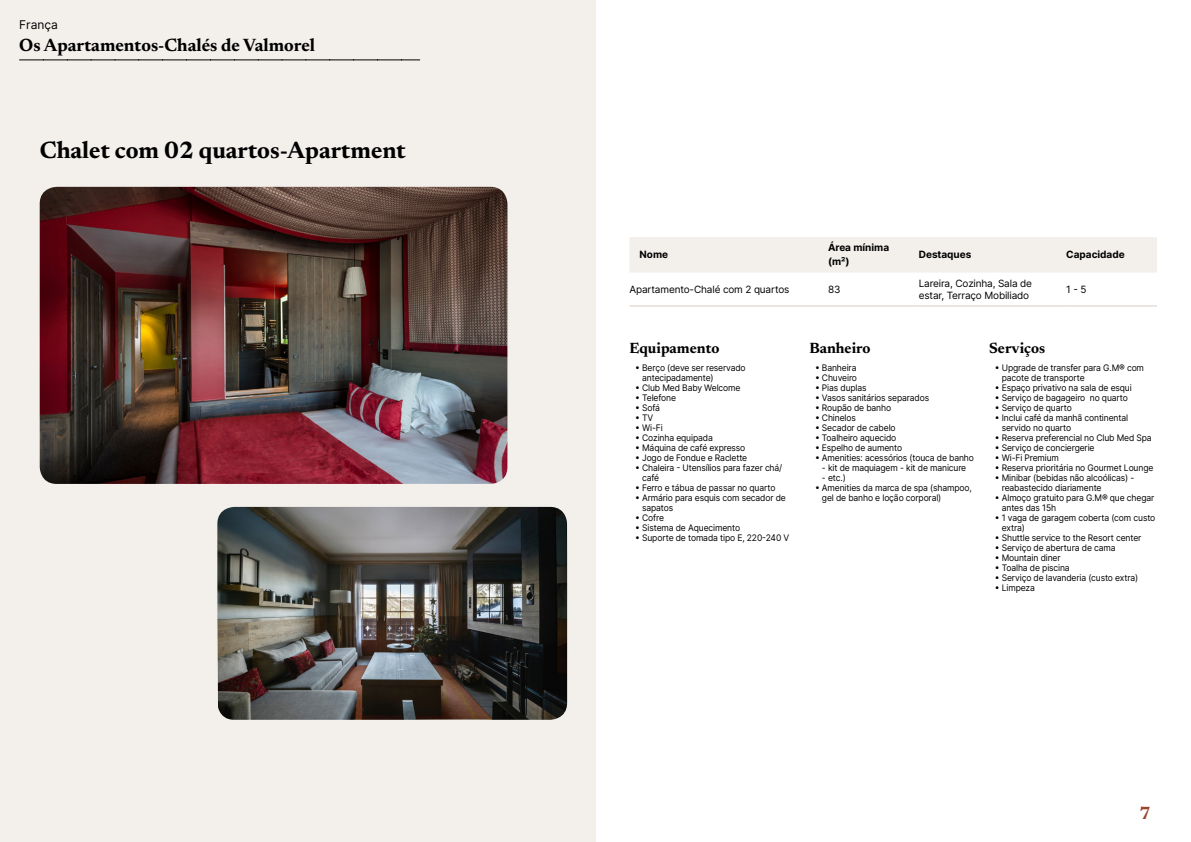
<style>
.page{position:relative;width:1191px;height:842px;background:#fff}
.page>*{position:absolute;margin:0;border:0;box-sizing:border-box;transform-origin:0 0}
.t1{font:700 24px "Newsreader 24 pt";color:#000}
.t2{font:700 18px "Newsreader 24 pt";color:#000}
.t3{font:700 18px "Newsreader 24 pt";color:#9d432c}
.t4{font:700 15px "Newsreader 24 pt";color:#000}
.t5{font:12px "Inter";color:#000}
.t6{font:10px/12px "Inter";letter-spacing:-.015em;color:#000}
.t7{font:700 10px/14px "Inter";color:#000}
.t8{font:9px/10px "Inter";letter-spacing:-.015em;color:#000;scale:.95 1}
</style>
<div class="page">
<div style="left:0;top:0;width:595px;height:842px;background:#f3f0ec"></div>
<img style="left:40px;top:187px;width:467px;height:297px">
<img style="left:217px;top:507px;width:350px;height:213px">
<svg style="left:20px;top:60px;width:400px;height:1px"></svg>
<div style="left:630px;top:237px;width:527px;height:36px;background:#f3f0ec"></div>
<hr style="left:629px;top:305px;width:199px;height:1px;background:#d7cdc1">
<hr style="left:828px;top:305px;width:90px;height:1px;background:#d7cdc1">
<hr style="left:918px;top:305px;width:148px;height:1px;background:#d7cdc1">
<hr style="left:1066px;top:305px;width:91px;height:1px;background:#d7cdc1">
<h3 class="t5" style="left:19px;top:15px;width:40px">França</h3>
<h2 class="t2" style="left:19px;top:32px;width:297px">Os Apartamentos-Chalés de Valmorel</h2>
<h1 class="t1" style="left:40px;top:133px;width:367px">Chalet com 02 quartos-Apartment</h1>
<p class="t7" style="left:639px;top:248px;width:30px">Nome</p>
<p class="t7" style="left:828px;top:241px;width:63px">Área mínima (m²)</p>
<p class="t7" style="left:918px;top:248px;width:54px">Destaques</p>
<p class="t7" style="left:1066px;top:248px;width:60px">Capacidade</p>
<p class="t6" style="left:629px;top:283px;width:161px">Apartamento-Chalé com 2 quartos</p>
<p class="t6" style="left:828px;top:283px;width:14px">83</p>
<p class="t6" style="left:918px;top:277px;width:115px">Lareira, Cozinha, Sala de estar, Terraço Mobiliado</p>
<p class="t6" style="left:1066px;top:283px;width:22px">1 - 5</p>
<h3 class="t4" style="left:629px;top:337px;width:91px">Equipamento</h3>
<p class="t8" style="left:642px;top:363px;width:111px;text-indent:-7px">• Berço (deve ser reservado antecipadamente)</p>
<p class="t8" style="left:635px;top:383px;width:112px">• Club Med Baby Welcome</p>
<p class="t8" style="left:635px;top:393px;width:44px">• Telefone</p>
<p class="t8" style="left:635px;top:403px;width:28px">• Sofá</p>
<p class="t8" style="left:635px;top:413px;width:21px">• TV</p>
<p class="t8" style="left:635px;top:423px;width:31px">• Wi-Fi</p>
<p class="t8" style="left:635px;top:433px;width:83px">• Cozinha equipada</p>
<p class="t8" style="left:635px;top:443px;width:117px">• Máquina de café expresso</p>
<p class="t8" style="left:635px;top:453px;width:119px">• Jogo de Fondue e Raclette</p>
<p class="t8" style="left:642px;top:463px;width:149px;text-indent:-7px">• Chaleira - Utensílios para fazer chá/ café</p>
<p class="t8" style="left:635px;top:483px;width:149px">• Ferro e tábua de passar no quarto</p>
<p class="t8" style="left:642px;top:493px;width:153px;text-indent:-7px">• Armário para esquis com secador de sapatos</p>
<p class="t8" style="left:635px;top:513px;width:32px">• Cofre</p>
<p class="t8" style="left:635px;top:523px;width:112px">• Sistema de Aquecimento</p>
<p class="t8" style="left:635px;top:533px;width:164px">• Suporte de tomada tipo E, 220-240 V</p>
<h3 class="t4" style="left:809px;top:337px;width:63px">Banheiro</h3>
<p class="t8" style="left:815px;top:363px;width:45px">• Banheira</p>
<p class="t8" style="left:815px;top:373px;width:46px">• Chuveiro</p>
<p class="t8" style="left:815px;top:383px;width:56px">• Pias duplas</p>
<p class="t8" style="left:815px;top:393px;width:122px">• Vasos sanitários separados</p>
<p class="t8" style="left:815px;top:403px;width:82px">• Roupão de banho</p>
<p class="t8" style="left:815px;top:413px;width:45px">• Chinelos</p>
<p class="t8" style="left:815px;top:423px;width:86px">• Secador de cabelo</p>
<p class="t8" style="left:815px;top:433px;width:87px">• Toalheiro aquecido</p>
<p class="t8" style="left:815px;top:443px;width:93px">• Espelho de aumento</p>
<p class="t8" style="left:815px;top:453px;width:169px">• Amenities: acessórios (touca de banho</p>
<p class="t8" style="left:822px;top:463px;width:153px">- kit de maquiagem - kit de manicure</p>
<p class="t8" style="left:822px;top:473px;width:27px">- etc.)</p>
<p class="t8" style="left:822px;top:483px;width:159px;text-indent:-7px">• Amenities da marca de spa (shampoo, gel de banho e loção corporal)</p>
<h3 class="t4" style="left:989px;top:337px;width:57px">Serviços</h3>
<p class="t8" style="left:1001px;top:363px;width:151px;text-indent:-7px">• Upgrade de transfer para G.M® com pacote de transporte</p>
<p class="t8" style="left:994px;top:383px;width:146px">• Espaço privativo na sala de esqui</p>
<p class="t8" style="left:994px;top:393px;width:142px">• Serviço de bagageiro no quarto</p>
<p class="t8" style="left:994px;top:403px;width:83px">• Serviço de quarto</p>
<p class="t8" style="left:1001px;top:413px;width:135px;text-indent:-7px">• Inclui café da manhã continental servido no quarto</p>
<p class="t8" style="left:994px;top:433px;width:167px">• Reserva preferencial no Club Med Spa</p>
<p class="t8" style="left:994px;top:443px;width:106px">• Serviço de conciergerie</p>
<p class="t8" style="left:994px;top:453px;width:69px">• Wi-Fi Premium</p>
<p class="t8" style="left:994px;top:463px;width:168px">• Reserva prioritária no Gourmet Lounge</p>
<p class="t8" style="left:1001px;top:473px;width:141px;text-indent:-7px">• Minibar (bebidas não alcoólicas) - reabastecido diariamente</p>
<p class="t8" style="left:1001px;top:493px;width:162px;text-indent:-7px">• Almoço gratuito para G.M® que chegar antes das 15h</p>
<p class="t8" style="left:1001px;top:513px;width:163px;text-indent:-7px">• 1 vaga de garagem coberta (com custo extra)</p>
<p class="t8" style="left:994px;top:533px;width:156px">• Shuttle service to the Resort center</p>
<p class="t8" style="left:994px;top:543px;width:129px">• Serviço de abertura de cama</p>
<p class="t8" style="left:994px;top:553px;width:71px">• Mountain diner</p>
<p class="t8" style="left:994px;top:563px;width:80px">• Toalha de piscina</p>
<p class="t8" style="left:994px;top:573px;width:152px">• Serviço de lavanderia (custo extra)</p>
<p class="t8" style="left:994px;top:583px;width:44px">• Limpeza</p>
<h2 class="t3" style="left:1139px;top:800px;width:13px">7</h2>
</div>
